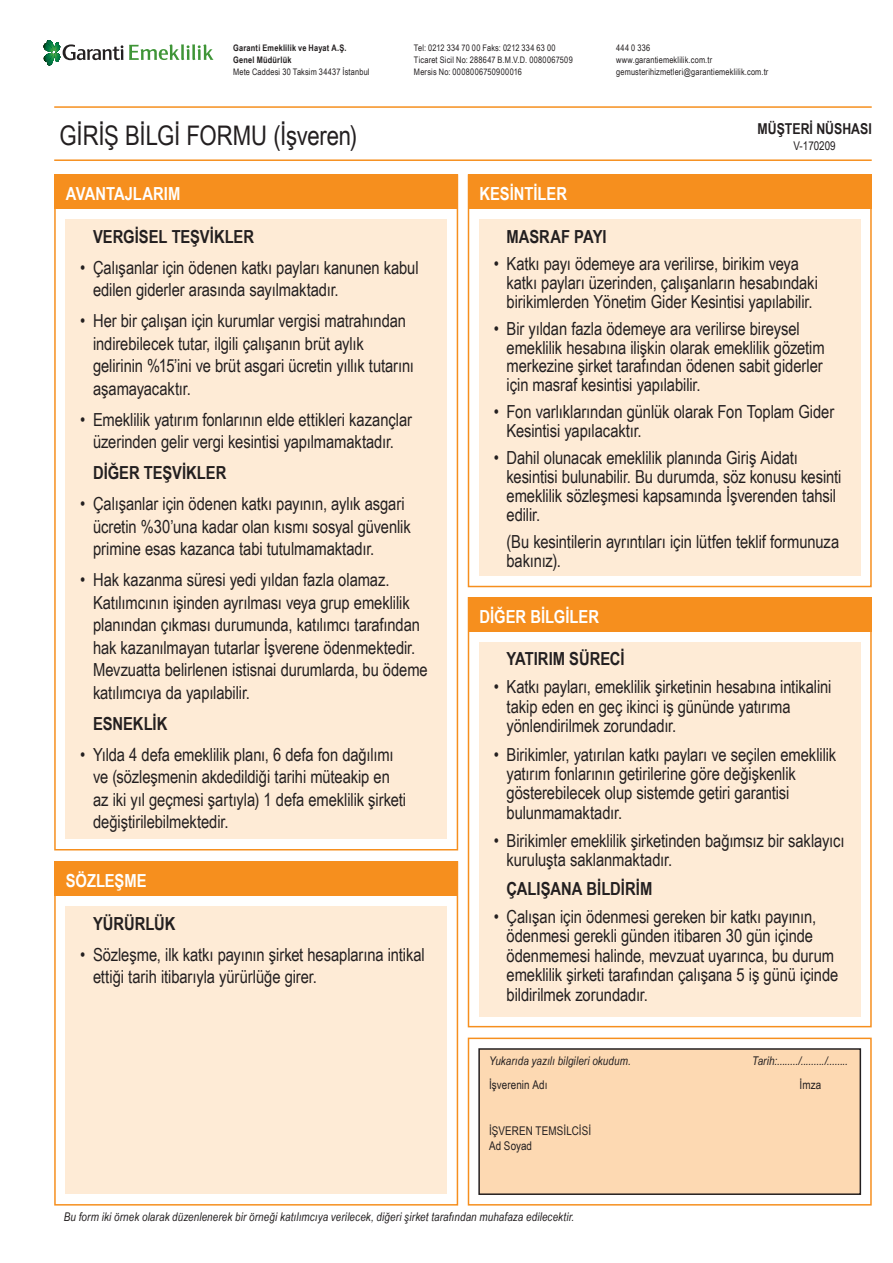
<style>
.page{position:relative;width:893px;height:1263px;background:#fff}
.page>*{position:absolute;margin:0;border:0;box-sizing:border-box;transform-origin:0 0}
.t1{font:27px "Arial Narrow";letter-spacing:-.005em;color:#231f20}
.t2{font:18px/22.5px "Arial Narrow";letter-spacing:-.005em;color:#231f20}
.t3{font:700 18px "Arial Narrow";color:#231f20}
.t4{font:700 18px "Arial Narrow";color:#fff}
.t5{font:700 15px "Arial Narrow";color:#231f20}
.t6{font:italic 12px "Arial Narrow";letter-spacing:.01em;color:#231f20}
.t7{font:12px/14.7px "Arial Narrow";letter-spacing:.01em;color:#231f20}
.t8{font:9px/12px "Arial Narrow";letter-spacing:.02em;color:#231f20}
.t9{font:700 9px/12px "Arial Narrow";letter-spacing:.025em;color:#231f20}
</style>
<div class="page">
<hr style="left:54px;top:159px;width:818px;height:2px;background:#f68f1e">
<hr style="left:54px;top:106px;width:818px;height:2px;background:#f68f1e">
<div style="left:54px;top:861px;width:404px;height:344px;border:2px solid #f68f1e"></div>
<div style="left:468px;top:174px;width:404px;height:413px;border:2px solid #f68f1e"></div>
<div style="left:468px;top:597px;width:404px;height:430px;border:2px solid #f68f1e"></div>
<div style="left:468px;top:1037px;width:404px;height:168px;border:2px solid #f68f1e"></div>
<div style="left:479px;top:1049px;width:381px;height:145px;background:#fdd9b2"></div>
<div style="left:478px;top:1048px;width:383px;height:147px;border:2px solid #231f20"></div>
<div style="left:66px;top:220px;width:381px;height:619px;background:#feebd6"></div>
<div style="left:66px;top:906px;width:381px;height:288px;background:#feebd6"></div>
<div style="left:479px;top:220px;width:381px;height:356px;background:#feebd6"></div>
<div style="left:479px;top:642px;width:381px;height:375px;background:#feebd6"></div>
<div style="left:54px;top:174px;width:404px;height:34px;background:#f68f1e"></div>
<div style="left:54px;top:861px;width:404px;height:34px;background:#f68f1e"></div>
<div style="left:468px;top:174px;width:404px;height:34px;background:#f68f1e"></div>
<div style="left:468px;top:597px;width:404px;height:34px;background:#f68f1e"></div>
<svg style="left:43px;top:40px;width:171px;height:25px"></svg>
<p class="t9" style="left:233px;top:42px;width:115px">Garanti Emeklilik ve Hayat A.Ş.<br>Genel Müdürlük</p>
<p class="t8" style="left:233px;top:66px;width:138px">Mete Caddesi 30 Taksim 34437 İstanbul</p>
<p class="t8" style="left:414px;top:42px;width:160px">Tel: 0212 334 70 00 Faks: 0212 334 63 00<br>Ticaret Sicil No: 288647 B.M.V.D. 0080067509<br>Mersis No: 0008006750900016</p>
<p class="t8" style="left:616px;top:42px;width:154px">444 0 336<br>www.garantiemeklilik.com.tr gemusterihizmetleri@garantiemeklilik.com.tr</p>
<h1 class="t1" style="left:60px;top:115px;width:299px">GİRİŞ BİLGİ FORMU (İşveren)</h1>
<p class="t5" style="left:758px;top:118px;width:116px">MÜŞTERİ NÜSHASI</p>
<p class="t7" style="left:794px;top:138px;width:44px">V-170209</p>
<p class="t4" style="left:66px;top:180px;width:116px">AVANTAJLARIM</p>
<p class="t4" style="left:479px;top:180px;width:89px">KESİNTİLER</p>
<p class="t3" style="left:93px;top:223px;width:163px">VERGİSEL TEŞVİKLER</p>
<p class="t2" style="left:93px;top:255px;width:327px;text-indent:-13px">• Çalışanlar için ödenen katkı payları kanunen kabul edilen giderler arasında sayılmaktadır.</p>
<p class="t2" style="left:93px;top:309px;width:323px;text-indent:-13px">• Her bir çalışan için kurumlar vergisi matrahından indirebilecek tutar, ilgili çalışanın brüt aylık gelirinin %15’ini ve brüt asgari ücretin yıllık tutarını aşamayacaktır.</p>
<p class="t2" style="left:80px;top:407px;width:333px;text-align:center">• Emeklilik yatırım fonlarının elde ettikleri kazançlar üzerinden gelir vergi kesintisi yapılmamaktadır.</p>
<p class="t3" style="left:93px;top:459px;width:135px">DİĞER TEŞVİKLER</p>
<p class="t2" style="left:93px;top:492px;width:319px;text-indent:-13px">• Çalışanlar için ödenen katkı payının, aylık asgari ücretin %30’una kadar olan kısmı sosyal güvenlik primine esas kazanca tabi tutulmamaktadır.</p>
<p class="t2" style="left:93px;top:568px;width:336px;text-indent:-13px">• Hak kazanma süresi yedi yıldan fazla olamaz.<br>Katılımcının işinden ayrılması veya grup emeklilik planından çıkması durumunda, katılımcı tarafından hak kazanılmayan tutarlar İşverene ödenmektedir.<br>Mevzuatta belirlenen istisnai durumlarda, bu ödeme katılımcıya da yapılabilir.</p>
<p class="t3" style="left:93px;top:710px;width:76px">ESNEKLİK</p>
<p class="t2" style="left:93px;top:742px;width:315px;text-indent:-13px">• Yılda 4 defa emeklilik planı, 6 defa fon dağılımı ve (sözleşmenin akdedildiği tarihi müteakip en az iki yıl geçmesi şartıyla) 1 defa emeklilik şirketi değiştirilebilmektedir.</p>
<p class="t4" style="left:66px;top:867px;width:82px">SÖZLEŞME</p>
<p class="t3" style="left:93px;top:909px;width:84px">YÜRÜRLÜK</p>
<p class="t2" style="left:93px;top:942px;width:333px;text-indent:-13px">• Sözleşme, ilk katkı payının şirket hesaplarına intikal ettiği tarih itibarıyla yürürlüğe girer.</p>
<p class="t3" style="left:507px;top:223px;width:102px">MASRAF PAYI</p>
<p class="t2" style="left:507px;top:254px;width:313px;line-height:18.8px;text-indent:-13px">• Katkı payı ödemeye ara verilirse, birikim veya katkı payları üzerinden, çalışanların hesabındaki birikimlerden Yönetim Gider Kesintisi yapılabilir.</p>
<p class="t2" style="left:507px;top:318px;width:320px;line-height:18.8px;text-indent:-13px">• Bir yıldan fazla ödemeye ara verilirse bireysel emeklilik hesabına ilişkin olarak emeklilik gözetim merkezine şirket tarafından ödenen sabit giderler için masraf kesintisi yapılabilir.</p>
<p class="t2" style="left:507px;top:402px;width:329px;line-height:18.8px;text-indent:-13px">• Fon varlıklarından günlük olarak Fon Toplam Gider<br>Kesintisi yapılacaktır.</p>
<p class="t2" style="left:507px;top:448px;width:336px;line-height:18.8px;text-indent:-13px">• Dahil olunacak emeklilik planında Giriş Aidatı kesintisi bulunabilir. Bu durumda, söz konusu kesinti emeklilik sözleşmesi kapsamında İşverenden tahsil edilir.</p>
<p class="t2" style="left:507px;top:531px;width:334px;line-height:18.8px">(Bu kesintilerin ayrıntıları için lütfen teklif formunuza bakınız).</p>
<p class="t4" style="left:479px;top:603px;width:121px">DİĞER BİLGİLER</p>
<p class="t3" style="left:507px;top:645px;width:120px">YATIRIM SÜRECİ</p>
<p class="t2" style="left:507px;top:677px;width:326px;line-height:19.5px;text-indent:-13px">• Katkı payları, emeklilik şirketinin hesabına intikalini takip eden en geç ikinci iş gününde yatırıma yönlendirilmek zorundadır.</p>
<p class="t2" style="left:507px;top:744px;width:331px;line-height:19.5px;text-indent:-13px">• Birikimler, yatırılan katkı payları ve seçilen emeklilik yatırım fonlarının getirilerine göre değişkenlik gösterebilecek olup sistemde getiri garantisi bulunmamaktadır.</p>
<p class="t2" style="left:507px;top:830px;width:339px;line-height:19.5px;text-indent:-13px">• Birikimler emeklilik şirketinden bağımsız bir saklayıcı kuruluşta saklanmaktadır.</p>
<p class="t3" style="left:507px;top:874px;width:147px">ÇALIŞANA BİLDİRİM</p>
<p class="t2" style="left:507px;top:906px;width:333px;line-height:19.5px;text-indent:-13px">• Çalışan için ödenmesi gereken bir katkı payının, ödenmesi gerekli günden itibaren 30 gün içinde ödenmemesi halinde, mevzuat uyarınca, bu durum emeklilik şirketi tarafından çalışana 5 iş günü içinde bildirilmek zorundadır.</p>
<p class="t6" style="left:489px;top:1053px;width:143px">Yukarıda yazılı bilgileri okudum.</p>
<p class="t6" style="left:752px;top:1053px;width:97px">Tarih:......../........./........</p>
<p class="t7" style="left:489px;top:1076px;width:60px">İşverenin Adı</p>
<p class="t7" style="left:800px;top:1076px;width:23px">İmza</p>
<p class="t7" style="left:489px;top:1123px;width:104px">İŞVEREN TEMSİLCİSİ<br>Ad Soyad</p>
<p class="t6" style="left:64px;top:1208px;width:512px">Bu form iki örnek olarak düzenlenerek bir örneği katılımcıya verilecek, diğeri şirket tarafından muhafaza edilecektir.</p>
</div>
